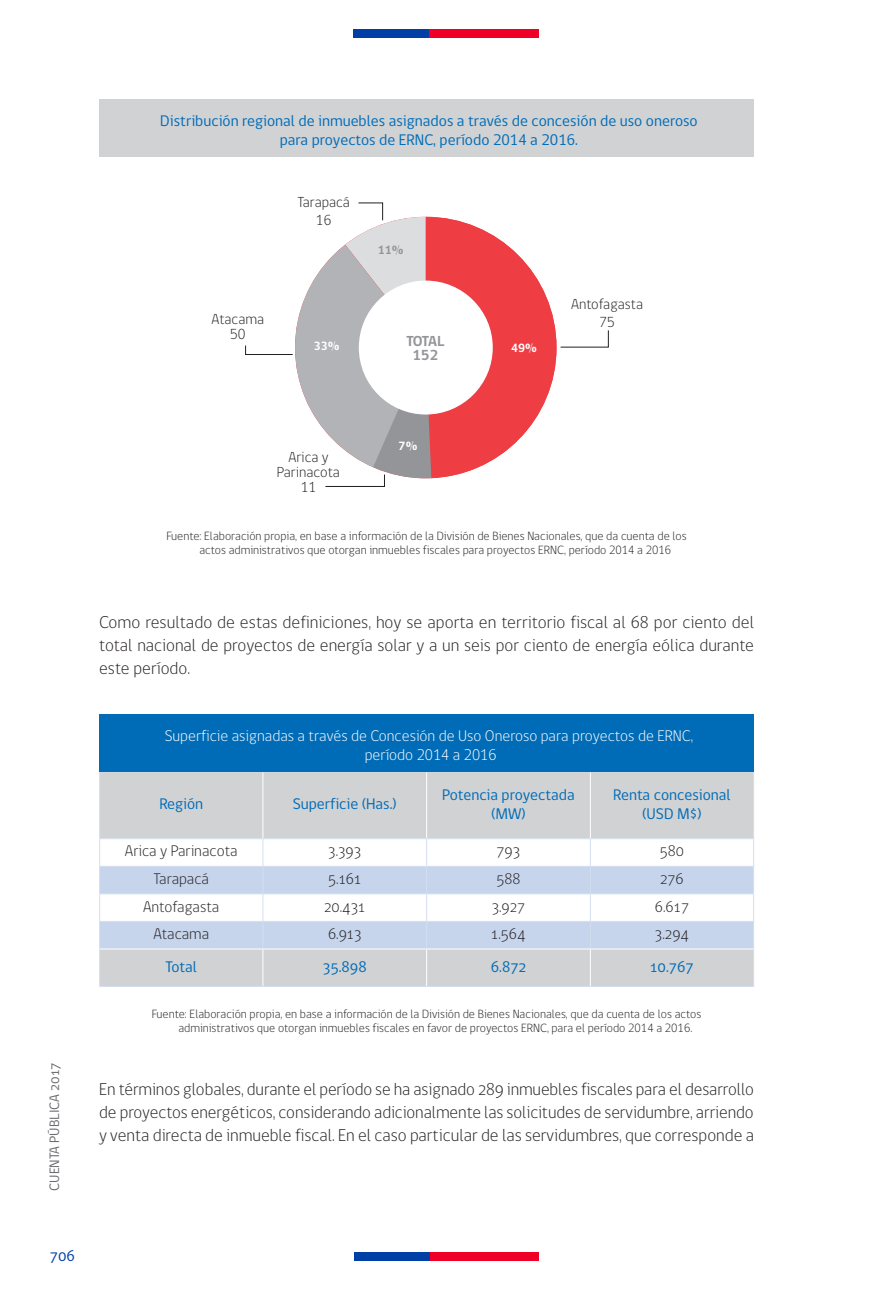
<style>
.page{position:relative;width:893px;height:1290px;background:#fff}
.page>*{position:absolute;margin:0;border:0;box-sizing:border-box;transform-origin:0 0}
.t1{font:300 17.5px/22.8px "gob CL";color:#231f20;text-align:justify}
.t2{font:15.75px/19.2px "gob CL";color:#006cb7;text-align:center}
.t3{font:300 15.75px "gob CL";color:#231f20}
.t4{font:300 15.75px/19.2px "gob CL";color:#fff;text-align:center}
.t5{font:15.75px "gob CL";color:#0040a6}
.t6{font:300 14.88px/14.9px "gob CL";color:#231f20;text-align:center}
.t7{font:700 14.88px/14.9px "gob CL";letter-spacing:-.06em;color:#939598;text-align:center}
.t8{font:14px "gob CL";color:#6c6d70}
.t9{font:300 12.25px/14px "gob CL";color:#231f20}
.t10{font:700 12.25px "gob CL";color:#fff}
.t11{font:700 12.25px "gob CL";color:#939598}
</style>
<div class="page">
<div style="left:430px;top:1252px;width:109px;height:8px;background:#ef0027"></div>
<div style="left:354px;top:1252px;width:76px;height:8px;background:#0040a6"></div>
<div style="left:429px;top:29px;width:110px;height:8px;background:#ef0027"></div>
<div style="left:354px;top:29px;width:75px;height:8px;background:#0040a6"></div>
<div style="left:100px;top:772px;width:653px;height:214px;background:#d1d2d4"></div>
<svg style="left:100px;top:839px;width:653px;height:27px"></svg>
<svg style="left:100px;top:867px;width:653px;height:81px;fill:#c6d4ec"></svg>
<hr style="left:262px;top:772px;width:1px;height:66px;background:#fff">
<hr style="left:426px;top:772px;width:1px;height:66px;background:#fff">
<hr style="left:590px;top:772px;width:1px;height:66px;background:#fff">
<hr style="left:262px;top:949px;width:1px;height:37px;background:#fff">
<hr style="left:426px;top:949px;width:1px;height:37px;background:#fff">
<hr style="left:590px;top:949px;width:1px;height:37px;background:#fff">
<hr style="left:99px;top:866px;width:164px;height:1px;background:#d4def0">
<hr style="left:263px;top:866px;width:164px;height:1px;background:#d4def0">
<hr style="left:427px;top:866px;width:163px;height:1px;background:#d4def0">
<hr style="left:590px;top:866px;width:164px;height:1px;background:#d4def0">
<hr style="left:99px;top:921px;width:164px;height:1px;background:#d4def0">
<hr style="left:263px;top:921px;width:164px;height:1px;background:#d4def0">
<svg style="left:262px;top:839px;width:1px;height:109px"></svg>
<hr style="left:427px;top:921px;width:163px;height:1px;background:#d4def0">
<svg style="left:426px;top:839px;width:1px;height:109px"></svg>
<hr style="left:590px;top:921px;width:164px;height:1px;background:#d4def0">
<svg style="left:590px;top:839px;width:1px;height:109px"></svg>
<hr style="left:99px;top:838px;width:164px;height:1px;background:#d4def0">
<hr style="left:263px;top:838px;width:164px;height:1px;background:#d4def0">
<hr style="left:427px;top:838px;width:163px;height:1px;background:#d4def0">
<hr style="left:590px;top:838px;width:164px;height:1px;background:#d4def0">
<hr style="left:99px;top:893px;width:164px;height:1px;background:#d4def0">
<hr style="left:263px;top:893px;width:164px;height:1px;background:#d4def0">
<hr style="left:427px;top:893px;width:163px;height:1px;background:#d4def0">
<hr style="left:590px;top:893px;width:164px;height:1px;background:#d4def0">
<hr style="left:99px;top:948px;width:164px;height:1px;background:#fff">
<hr style="left:263px;top:948px;width:164px;height:1px;background:#fff">
<hr style="left:427px;top:948px;width:163px;height:1px;background:#fff">
<hr style="left:590px;top:948px;width:164px;height:1px;background:#fff">
<hr style="left:99px;top:772px;width:1px;height:66px;background:#d4def0">
<hr style="left:753px;top:772px;width:1px;height:66px;background:#d4def0">
<hr style="left:99px;top:949px;width:1px;height:37px;background:#d4def0">
<hr style="left:753px;top:949px;width:1px;height:37px;background:#d4def0">
<hr style="left:99px;top:986px;width:164px;height:1px;background:#d4def0">
<hr style="left:263px;top:986px;width:164px;height:1px;background:#d4def0">
<hr style="left:427px;top:986px;width:163px;height:1px;background:#d4def0">
<hr style="left:590px;top:986px;width:164px;height:1px;background:#d4def0">
<svg style="left:99px;top:839px;width:1px;height:109px"></svg>
<svg style="left:753px;top:839px;width:1px;height:109px"></svg>
<div style="left:99px;top:99px;width:655px;height:58px;background:#d1d2d4"></div>
<svg style="left:245px;top:202px;width:364px;height:285px"></svg>
<div style="left:99px;top:715px;width:655px;height:57px;background:#006cb7"></div>
<p class="t2" style="left:160px;top:111px;width:539px">Distribución regional de inmuebles asignados a través de concesión de uso oneroso para proyectos de ERNC, período 2014 a 2016.</p>
<p class="t6" style="left:211px;top:312px;width:54px">Atacama<br>50</p>
<p class="t6" style="left:297px;top:193px;width:54px;line-height:18.4px">Tarapacá<br>16</p>
<p class="t11" style="left:378px;top:241px;width:27px">11%</p>
<p class="t7" style="left:406px;top:333px;width:40px">TOTAL<br>152</p>
<p class="t10" style="left:314px;top:338px;width:27px">33%</p>
<p class="t10" style="left:511px;top:339px;width:27px">49%</p>
<p class="t6" style="left:571px;top:295px;width:73px;line-height:18.4px">Antofagasta<br>75</p>
<p class="t8" style="left:45px;top:1191px;width:130px;rotate:-90deg">CUENTA PÚBLICA 2017</p>
<p class="t5" style="left:50px;top:1244px;width:27px">706</p>
<p class="t6" style="left:277px;top:450px;width:65px">Arica y<br>Parinacota<br>11</p>
<p class="t10" style="left:399px;top:437px;width:20px">7%</p>
<p class="t9" style="left:199px;top:529px;width:489px;text-indent:-33px">Fuente: Elaboración propia, en base a información de la División de Bienes Nacionales, que da cuenta de los actos administrativos que otorgan inmuebles fiscales para proyectos ERNC, período 2014 a 2016</p>
<p class="t1" style="left:99px;top:611px;width:656px">Como resultado de estas definiciones, hoy se aporta en territorio fiscal al 68 por ciento del total nacional de proyectos de energía solar y a un seis por ciento de energía eólica durante este período.</p>
<p class="t4" style="left:165px;top:727px;width:530px">Superficie asignadas a través de Concesión de Uso Oneroso para proyectos de ERNC, período 2014 a 2016</p>
<p class="t2" style="left:159px;top:794px;width:45px">Región</p>
<p class="t2" style="left:293px;top:794px;width:105px">Superficie (Has.)</p>
<p class="t2" style="left:442px;top:785px;width:134px">Potencia proyectada (MW)</p>
<p class="t2" style="left:613px;top:785px;width:119px">Renta concesional (USD M$)</p>
<p class="t3" style="left:125px;top:840px;width:114px">Arica y Parinacota</p>
<p class="t3" style="left:328px;top:840px;width:35px">3.393</p>
<p class="t3" style="left:497px;top:840px;width:25px">793</p>
<p class="t3" style="left:660px;top:840px;width:26px">580</p>
<p class="t3" style="left:153px;top:868px;width:57px">Tarapacá</p>
<p class="t3" style="left:328px;top:868px;width:34px">5.161</p>
<p class="t3" style="left:496px;top:868px;width:26px">588</p>
<p class="t3" style="left:660px;top:868px;width:25px">276</p>
<p class="t3" style="left:143px;top:895px;width:78px">Antofagasta</p>
<p class="t3" style="left:324px;top:895px;width:43px">20.431</p>
<p class="t3" style="left:492px;top:895px;width:35px">3.927</p>
<p class="t3" style="left:655px;top:895px;width:36px">6.617</p>
<p class="t3" style="left:153px;top:923px;width:57px">Atacama</p>
<p class="t3" style="left:328px;top:923px;width:35px">6.913</p>
<p class="t3" style="left:491px;top:923px;width:36px">1.564</p>
<p class="t3" style="left:655px;top:923px;width:36px">3.294</p>
<p class="t2" style="left:166px;top:957px;width:33px">Total</p>
<p class="t2" style="left:323px;top:957px;width:45px">35.898</p>
<p class="t2" style="left:491px;top:957px;width:37px">6.872</p>
<p class="t2" style="left:650px;top:957px;width:45px">10.767</p>
<p class="t9" style="left:178px;top:1007px;width:524px;text-indent:-27px">Fuente: Elaboración propia, en base a información de la División de Bienes Nacionales, que da cuenta de los actos administrativos que otorgan inmuebles fiscales en favor de proyectos ERNC, para el período 2014 a 2016.</p>
<p class="t1" style="left:99px;top:1078px;width:656px">En términos globales, durante el período se ha asignado 289 inmuebles fiscales para el desarrollo de proyectos energéticos, considerando adicionalmente las solicitudes de servidumbre, arriendo y venta directa de inmueble fiscal. En el caso particular de las servidumbres, que corresponde a</p>
</div>
